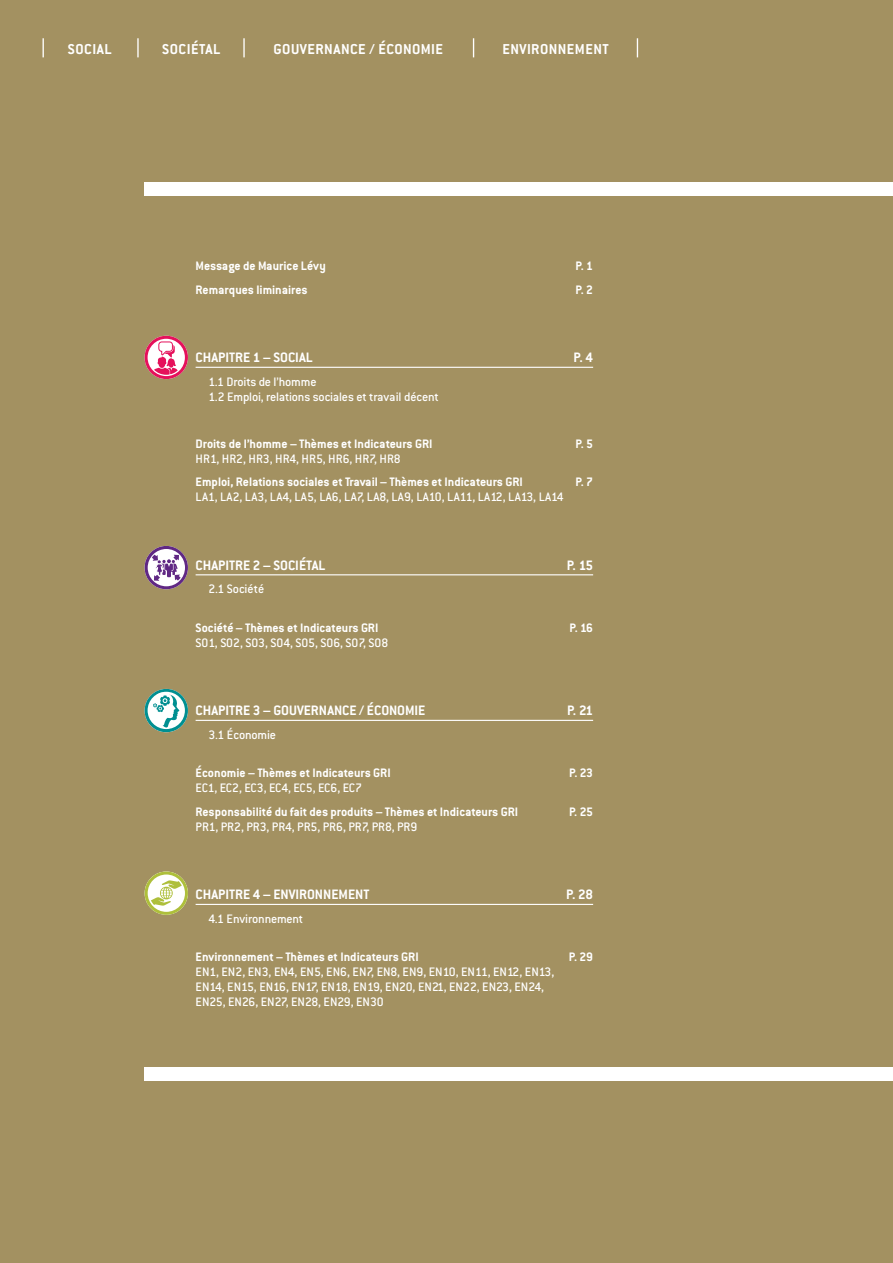
<style>
.page{position:relative;width:893px;height:1263px;background:#a39161}
.page>*{position:absolute;margin:0;border:0;box-sizing:border-box;transform-origin:0 0}
.t1{font:700 15.75px "Conduit ITC";letter-spacing:.03em;color:#fff}
.t2{font:700 15px "Conduit ITC";color:#fff}
.t3{font:500 13.5px/15px "Conduit ITC";color:#fff}
.t4{font:700 13.5px "Conduit ITC";color:#fff}
</style>
<div class="page">
<svg style="left:43px;top:38px;width:1px;height:19px"></svg>
<svg style="left:637px;top:38px;width:1px;height:19px"></svg>
<svg style="left:137px;top:38px;width:2px;height:19px"></svg>
<svg style="left:243px;top:38px;width:2px;height:19px"></svg>
<svg style="left:473px;top:38px;width:1px;height:19px"></svg>
<hr style="left:196px;top:367px;width:397px;height:1px;background:#fff">
<hr style="left:196px;top:574px;width:397px;height:1px;background:#fff">
<hr style="left:196px;top:720px;width:397px;height:1px;background:#fff">
<hr style="left:196px;top:904px;width:397px;height:1px;background:#fff">
<svg style="left:145px;top:336px;width:43px;height:43px"></svg>
<div style="left:145px;top:336px;width:42px;height:42px;border:4px solid #fff;border-radius:50%"></div>
<div style="left:145px;top:336px;width:43px;height:43px;border:4px solid #e5115b;border-radius:50%"></div>
<svg style="left:154px;top:341px;width:25px;height:36px"></svg>
<svg style="left:145px;top:546px;width:43px;height:43px"></svg>
<div style="left:145px;top:546px;width:42px;height:42px;border:4px solid #fff;border-radius:50%"></div>
<div style="left:145px;top:546px;width:43px;height:43px;border:4px solid #602884;border-radius:50%"></div>
<svg style="left:151px;top:553px;width:31px;height:29px"></svg>
<svg style="left:145px;top:689px;width:43px;height:43px"></svg>
<div style="left:145px;top:689px;width:42px;height:42px;border:4px solid #fff;border-radius:50%"></div>
<div style="left:145px;top:689px;width:43px;height:43px;border:4px solid #008f91;border-radius:50%"></div>
<svg style="left:152px;top:692px;width:28px;height:40px"></svg>
<svg style="left:145px;top:871px;width:43px;height:44px"></svg>
<svg style="left:150px;top:880px;width:33px;height:26px"></svg>
<div style="left:145px;top:871px;width:43px;height:43px;border:4px solid #fff;border-radius:50%"></div>
<div style="left:145px;top:871px;width:43px;height:44px;border:4px solid #aebf3b;border-radius:50%"></div>
<div style="left:145px;top:182px;width:748px;height:14px;background:#fff"></div>
<div style="left:145px;top:1067px;width:748px;height:14px;background:#fff"></div>
<p class="t1" style="left:68px;top:40px;width:45px">Social</p>
<p class="t1" style="left:162px;top:40px;width:59px">Sociétal</p>
<p class="t1" style="left:274px;top:40px;width:171px">Gouvernance / économie</p>
<p class="t1" style="left:502px;top:40px;width:108px">environnement</p>
<p class="t4" style="left:196px;top:258px;width:132px">Message de Maurice Lévy</p>
<p class="t4" style="left:576px;top:258px;width:19px">p. 1</p>
<p class="t4" style="left:196px;top:281px;width:114px">Remarques liminaires</p>
<p class="t4" style="left:576px;top:281px;width:19px">p. 2</p>
<p class="t2" style="left:196px;top:349px;width:118px">Chapitre 1 – Social</p>
<p class="t2" style="left:574px;top:349px;width:21px">p. 4</p>
<p class="t3" style="left:208px;top:374px;width:232px">1.1 Droits de l’homme<br>1.2 Emploi, relations sociales et travail décent</p>
<p class="t4" style="left:196px;top:435px;width:232px">Droits de l’homme – Thèmes et Indicateurs GRI</p>
<p class="t4" style="left:576px;top:435px;width:19px">p. 5</p>
<p class="t3" style="left:196px;top:451px;width:207px">HR1, HR2, HR3, HR4, HR5, HR6, HR7, HR8</p>
<p class="t4" style="left:196px;top:474px;width:323px">Emploi, Relations sociales et Travail – Thèmes et Indicateurs GRI</p>
<p class="t4" style="left:576px;top:474px;width:19px">p. 7</p>
<p class="t3" style="left:196px;top:489px;width:370px">LA1, LA2, LA3, LA4, LA5, LA6, LA7, LA8, LA9, LA10, LA11, LA12, LA13, LA14</p>
<p class="t2" style="left:196px;top:556px;width:131px">Chapitre 2 – SociÉtal</p>
<p class="t2" style="left:567px;top:556px;width:28px">p. 15</p>
<p class="t3" style="left:208px;top:581px;width:57px">2.1 Société</p>
<p class="t4" style="left:196px;top:619px;width:178px">Société – Thèmes et Indicateurs GRI</p>
<p class="t4" style="left:569px;top:619px;width:25px">p. 16</p>
<p class="t3" style="left:196px;top:635px;width:194px">SO1, SO2, SO3, SO4, SO5, SO6, SO7, SO8</p>
<p class="t2" style="left:196px;top:702px;width:231px">Chapitre 3 – Gouvernance / Économie</p>
<p class="t2" style="left:567px;top:702px;width:27px">p. 21</p>
<p class="t3" style="left:208px;top:727px;width:69px">3.1 Économie</p>
<p class="t4" style="left:196px;top:765px;width:190px">Économie – Thèmes et Indicateurs GRI</p>
<p class="t4" style="left:569px;top:765px;width:25px">p. 23</p>
<p class="t3" style="left:196px;top:780px;width:168px">EC1, EC2, EC3, EC4, EC5, EC6, EC7</p>
<p class="t4" style="left:196px;top:803px;width:318px">Responsabilité du fait des produits – Thèmes et Indicateurs GRI</p>
<p class="t4" style="left:569px;top:803px;width:26px">p. 25</p>
<p class="t3" style="left:196px;top:819px;width:223px">PR1, PR2, PR3, PR4, PR5, PR6, PR7, PR8, PR9</p>
<p class="t2" style="left:196px;top:886px;width:175px">Chapitre 4 – Environnement</p>
<p class="t2" style="left:566px;top:886px;width:28px">p. 28</p>
<p class="t3" style="left:208px;top:911px;width:96px">4.1 Environnement</p>
<p class="t4" style="left:196px;top:949px;width:217px">Environnement – Thèmes et Indicateurs GRI</p>
<p class="t4" style="left:569px;top:949px;width:26px">p. 29</p>
<p class="t3" style="left:196px;top:964px;width:360px">EN1, EN2, EN3, EN4, EN5, EN6, EN7, EN8, EN9, EN10, EN11, EN12, EN13,<br>EN14, EN15, EN16, EN17, EN18, EN19, EN20, EN21, EN22, EN23, EN24,<br>EN25, EN26, EN27, EN28, EN29, EN30</p>
</div>
